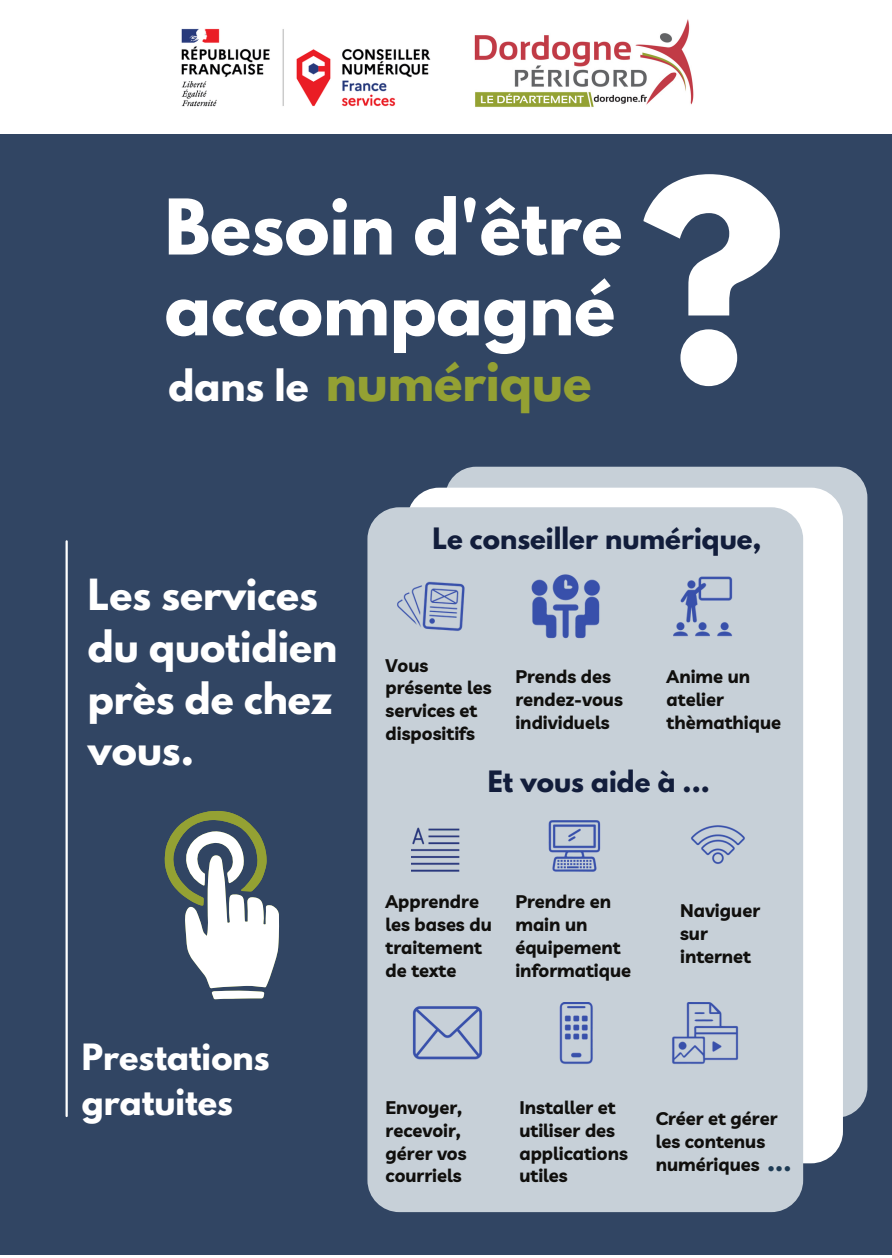
<style>
.page{position:relative;width:892px;height:1258px;background:#fff}
.page>*{position:absolute;margin:0;border:0;box-sizing:border-box;transform-origin:0 0}
.t1{font:700 247.8px "League Spartan";color:#fff}
.t2{font:700 68.1px/80.7px "League Spartan";color:#fff}
.t3{font:700 47.1px "League Spartan";color:#94a133}
.t4{font:700 38.1px/51.6px "League Spartan";color:#fff}
.t5{font:700 32.1px/45px "League Spartan";color:#fff}
.t6{font:700 26.1px "League Spartan";color:#121d3b}
.t7{font:700 23.1px "League Spartan";color:#1e3b54}
.t8{font:700 18.3px/22.8px "Livvic";color:#100f0d}
</style>
<div class="page">
<div style="left:0;top:134px;width:891px;height:1121px;background:#314563"></div>
<div style="left:445px;top:467px;width:422px;height:650px;background:#c7d0d8;border-radius:31px"></div>
<div style="left:407px;top:488px;width:435px;height:675px;background:#fff;border-radius:32px"></div>
<div style="left:367px;top:507px;width:436px;height:705px;background:#c7d0d8;border-radius:32px"></div>
<img style="left:397px;top:574px;width:336px;height:64px">
<hr style="left:65px;top:541px;width:3px;height:575px;background:#fff">
<svg style="left:165px;top:811px;width:114px;height:188px"></svg>
<img style="left:474px;top:19px;width:220px;height:88px">
<img style="left:181px;top:28px;width:250px;height:79px">
<img style="left:411px;top:827px;width:49px;height:45px">
<img style="left:548px;top:820px;width:53px;height:52px">
<img style="left:691px;top:825px;width:54px;height:39px">
<img style="left:412px;top:1002px;width:327px;height:62px">
<h2 class="t2" style="left:165px;top:195px;width:459px">Besoin d'être accompagné</h2>
<h3 class="t4" style="left:168px;top:365px;width:142px">dans le</h3>
<h3 class="t3" style="left:326px;top:358px;width:267px">numérique</h3>
<h1 class="t1" style="left:637px;top:159px;width:149px">?</h1>
<h3 class="t4" style="left:88px;top:574px;width:251px">Les services du quotidien près de chez vous.</h3>
<h3 class="t5" style="left:82px;top:1039px;width:189px">Prestations gratuites</h3>
<h3 class="t6" style="left:432px;top:526px;width:331px">Le conseiller numérique,</h3>
<p class="t8" style="left:385px;top:653px;width:107px">Vous présente les services et dispositifs</p>
<p class="t8" style="left:515px;top:665px;width:109px">Prends des rendez-vous individuels</p>
<p class="t8" style="left:666px;top:665px;width:116px">Anime un atelier thèmathique</p>
<h3 class="t6" style="left:487px;top:768px;width:223px">Et vous aide à ...</h3>
<p class="t8" style="left:385px;top:890px;width:108px">Apprendre les bases du traitement de texte</p>
<p class="t8" style="left:515px;top:890px;width:117px">Prendre en main un équipement informatique</p>
<p class="t8" style="left:680px;top:899px;width:81px">Naviguer sur internet</p>
<p class="t8" style="left:385px;top:1096px;width:83px">Envoyer, recevoir, gérer vos courriels</p>
<p class="t8" style="left:519px;top:1096px;width:110px">Installer et utiliser des applications utiles</p>
<p class="t8" style="left:655px;top:1107px;width:123px">Créer et gérer les contenus numériques</p>
<p class="t7" style="left:767px;top:1150px;width:26px">...</p>
</div>
